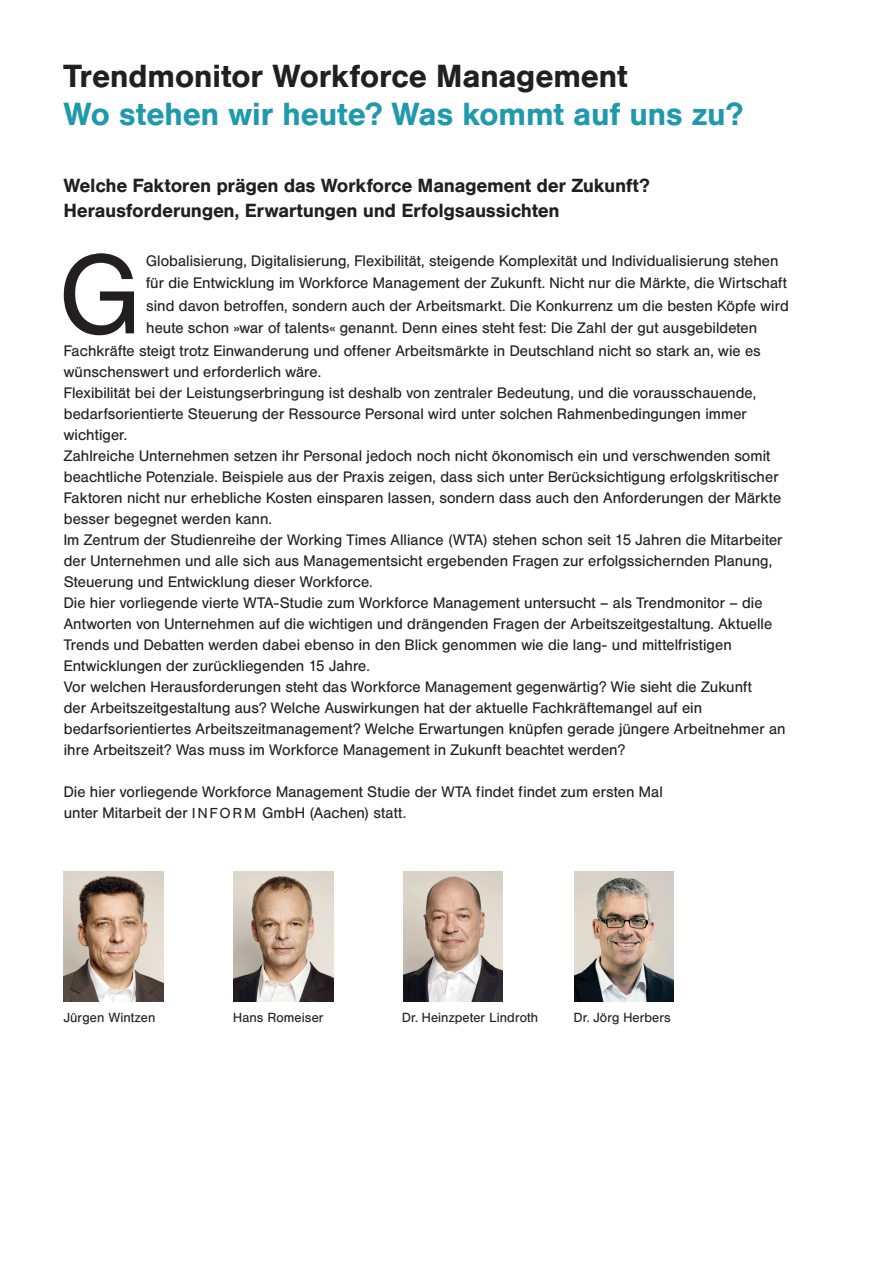
<style>
.page{position:relative;width:893px;height:1263px;background:#fff}
.page>*{position:absolute;margin:0;border:0;box-sizing:border-box;transform-origin:0 0}
.t1{font:110.55px "Helvetica BSK";color:#231f20}
.t2{font:500 31.5px "Helvetica BSK";letter-spacing:.02em;color:#2099ad}
.t3{font:500 31.5px "Helvetica BSK";letter-spacing:.02em;color:#231f20}
.t4{font:500 18.75px/25.8px "Helvetica BSK";letter-spacing:.02em;color:#231f20}
.t5{font:15px/21px "Helvetica BSK";letter-spacing:.005em;color:#231f20}
.t6{font:13.05px "Helvetica BSK";letter-spacing:.01em;color:#231f20}
.s1{font-size:14.25px}
</style>
<div class="page">
<img style="left:64px;top:872px;width:99px;height:129px">
<img style="left:234px;top:872px;width:99px;height:129px">
<img style="left:574px;top:872px;width:100px;height:129px">
<img style="left:403px;top:872px;width:100px;height:129px">
<h2 class="t3" style="left:64px;top:58px;width:565px">Trendmonitor Workforce Management</h2>
<h2 class="t2" style="left:64px;top:95px;width:680px">Wo stehen wir heute? Was kommt auf uns zu?</h2>
<p class="t4" style="left:64px;top:172px;width:587px">Welche Faktoren prägen das Workforce Management der Zukunft?<br>Herausforderungen, Erwartungen und Erfolgsaussichten</p>
<h1 class="t1" style="left:60px;top:234px;width:82px">G</h1>
<p class="t5" style="left:146px;top:250px;width:634px">Globalisierung, Digitalisierung, Flexibilität, steigende Komplexität und Individualisierung stehen</p>
<p class="t5" style="left:146px;top:273px;width:642px">für die Entwicklung im Workforce Management der Zukunft. Nicht nur die Märkte, die Wirtschaft</p>
<p class="t5" style="left:146px;top:295px;width:644px">sind davon betroffen, sondern auch der Arbeitsmarkt. Die Konkurrenz um die besten Köpfe wird</p>
<p class="t5" style="left:146px;top:318px;width:613px">heute schon »war of talents« genannt. Denn eines steht fest: Die Zahl der gut ausgebildeten</p>
<p class="t5" style="left:64px;top:340px;width:698px">Fachkräfte steigt trotz Einwanderung und offener Arbeitsmärkte in Deutschland nicht so stark an, wie es</p>
<p class="t5" style="left:64px;top:361px;width:723px">wünschenswert und erforderlich wäre.<br>Flexibilität bei der Leistungserbringung ist deshalb von zentraler Bedeutung, und die vorausschauende, bedarfsorientierte Steuerung der Ressource Personal wird unter solchen Rahmenbedingungen immer wichtiger.<br>Zahlreiche Unternehmen setzen ihr Personal jedoch noch nicht ökonomisch ein und verschwenden somit beachtliche Potenziale. Beispiele aus der Praxis zeigen, dass sich unter Berücksichtigung erfolgskritischer Faktoren nicht nur erhebliche Kosten einsparen lassen, sondern dass auch den Anforderungen der Märkte besser begegnet werden kann.<br>Im Zentrum der Studienreihe der Working Times Alliance (WTA) stehen schon seit 15 Jahren die Mitarbeiter der Unternehmen und alle sich aus Managementsicht ergebenden Fragen zur erfolgssichernden Planung, Steuerung und Entwicklung dieser Workforce.<br>Die hier vorliegende vierte WTA-Studie zum Workforce Management untersucht – als Trendmonitor – die Antworten von Unternehmen auf die wichtigen und drängenden Fragen der Arbeitszeitgestaltung. Aktuelle Trends und Debatten werden dabei ebenso in den Blick genommen wie die lang- und mittelfristigen Entwicklungen der zurückliegenden 15 Jahre.<br>Vor welchen Herausforderungen steht das Workforce Management gegenwärtig? Wie sieht die Zukunft<br>der Arbeitszeitgestaltung aus? Welche Auswirkungen hat der aktuelle Fachkräftemangel auf ein bedarfsorientiertes Arbeitszeitmanagement? Welche Erwartungen knüpfen gerade jüngere Arbeitnehmer an ihre Arbeitszeit? Was muss im Workforce Management in Zukunft beachtet werden?</p>
<p class="t5" style="left:64px;top:781px;width:601px">Die hier vorliegende Workforce Management Studie der WTA findet findet zum ersten Mal unter Mitarbeit der <span class="s1">I N FO R M</span> GmbH (Aachen) statt.</p>
<p class="t6" style="left:64px;top:1011px;width:93px">Jürgen Wintzen</p>
<p class="t6" style="left:233px;top:1011px;width:92px">Hans Romeiser</p>
<p class="t6" style="left:402px;top:1011px;width:138px">Dr. Heinzpeter Lindroth</p>
<p class="t6" style="left:574px;top:1011px;width:98px">Dr. Jörg Herbers</p>
</div>
